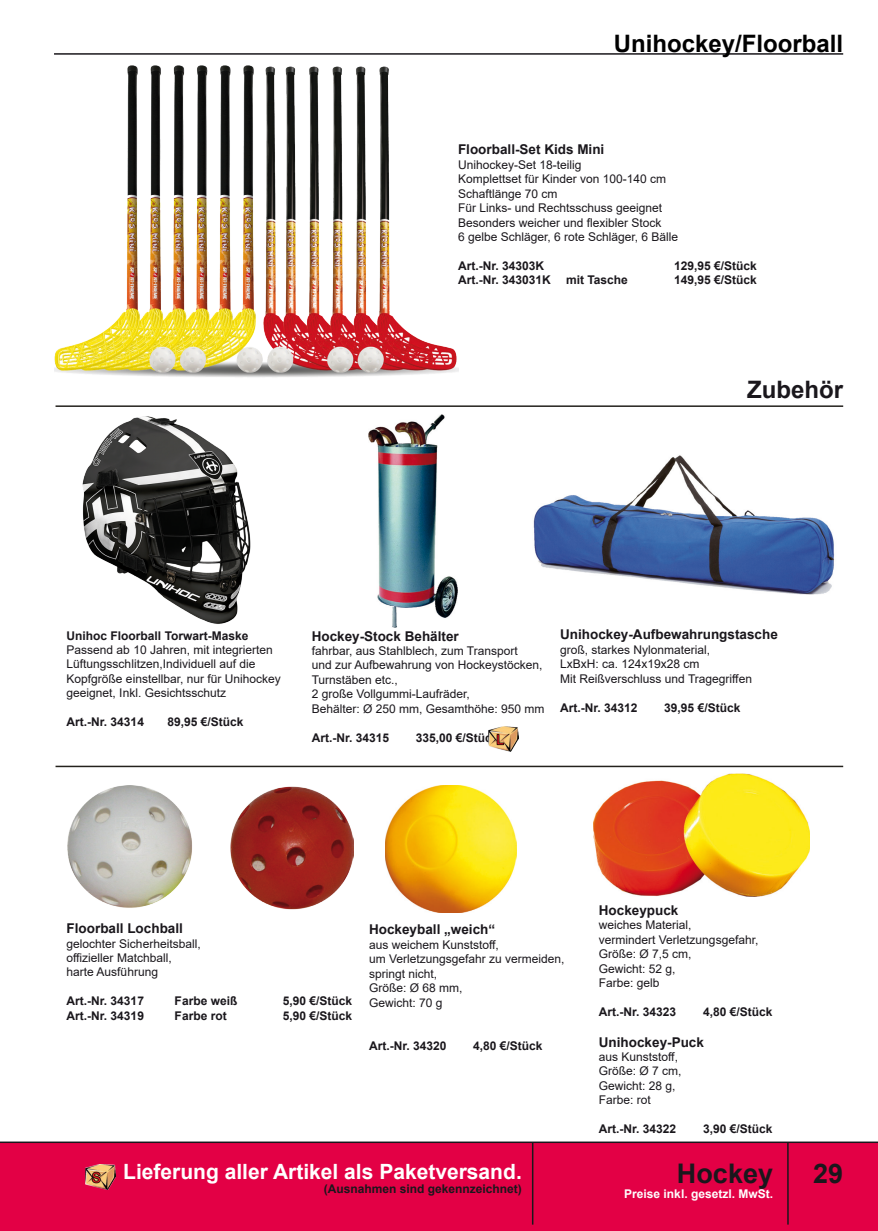
<style>
.page{position:relative;width:878px;height:1231px;background:#fff}
.page>*{position:absolute;margin:0;border:0;box-sizing:border-box;transform-origin:0 0}
.t1{font:700 27px "Arial";color:#1a171c}
.t2{font:700 24px "Arial";color:#000}
.t3{font:700 24px "Arial";color:#1a171c}
.t4{font:700 21px "Arial";color:#fff}
.t5{font:700 13.5px "Arial";color:#1a171c}
.t6{font:12px/14.4px "Arial";color:#1a171c}
.t7{font:700 12px "Arial";color:#1a171c}
.t8{font:700 12px "Arial";color:#fefefe}
</style>
<div class="page">
<div style="left:0;top:1142px;width:877px;height:88px;background:#e30045"></div>
<hr style="left:54px;top:53px;width:789px;height:2px;background:#1a171c">
<hr style="left:787px;top:1142px;width:1px;height:82px;background:#1a171c">
<hr style="left:532px;top:1142px;width:1px;height:82px;background:#1a171c">
<hr style="left:0;top:1141px;width:877px;height:1px;background:#1a171c">
<svg style="left:55px;top:405px;width:788px;height:2px;background:#595854"></svg>
<img style="left:368px;top:415px;width:89px;height:212px">
<svg style="left:55px;top:765px;width:788px;height:2px;background:#6f6e6a"></svg>
<img style="left:385px;top:785px;width:131px;height:127px">
<img style="left:593px;top:773px;width:216px;height:123px">
<img style="left:86px;top:1164px;width:30px;height:25px">
<img style="left:488px;top:726px;width:30px;height:25px">
<img style="left:82px;top:416px;width:169px;height:208px">
<img style="left:533px;top:455px;width:301px;height:139px">
<img style="left:67px;top:785px;width:286px;height:125px">
<img style="left:54px;top:65px;width:404px;height:312px">
<p class="t2" style="left:613px;top:26px;width:231px">Unihockey/Floorball</p>
<p class="t5" style="left:458px;top:140px;width:148px">Floorball-Set Kids Mini</p>
<p class="t6" style="left:458px;top:157px;width:125px">Unihockey-Set 18-teilig</p>
<p class="t6" style="left:458px;top:172px;width:210px">Komplettset für Kinder von 100-140 cm</p>
<p class="t6" style="left:458px;top:186px;width:101px">Schaftlänge 70 cm</p>
<p class="t6" style="left:458px;top:201px;width:206px">Für Links- und Rechtsschuss geeignet</p>
<p class="t6" style="left:458px;top:215px;width:205px">Besonders weicher und flexibler Stock</p>
<p class="t6" style="left:458px;top:229px;width:222px">6 gelbe Schläger, 6 rote Schläger, 6 Bälle</p>
<p class="t7" style="left:458px;top:257px;width:88px">Art.-Nr. 34303K</p>
<p class="t7" style="left:674px;top:257px;width:84px">129,95 €/Stück</p>
<p class="t7" style="left:458px;top:271px;width:94px">Art.-Nr. 343031K</p>
<p class="t7" style="left:566px;top:271px;width:63px">mit Tasche</p>
<p class="t7" style="left:674px;top:271px;width:84px">149,95 €/Stück</p>
<p class="t3" style="left:747px;top:372px;width:97px">Zubehör</p>
<p class="t7" style="left:67px;top:627px;width:183px">Unihoc Floorball Torwart-Maske</p>
<p class="t6" style="left:67px;top:642px;width:216px">Passend ab 10 Jahren, mit integrierten Lüftungsschlitzen,Individuell auf die Kopfgröße einstellbar, nur für Unihockey geeignet, Inkl. Gesichtsschutz</p>
<p class="t7" style="left:67px;top:713px;width:79px">Art.-Nr. 34314</p>
<p class="t7" style="left:167px;top:713px;width:78px">89,95 €/Stück</p>
<p class="t5" style="left:311px;top:626px;width:149px">Hockey-Stock Behälter</p>
<p class="t6" style="left:311px;top:643px;width:208px">fahrbar, aus Stahlblech, zum Transport</p>
<p class="t6" style="left:311px;top:658px;width:232px">und zur Aufbewahrung von Hockeystöcken,</p>
<p class="t6" style="left:311px;top:672px;width:88px">Turnstäben etc.,</p>
<p class="t6" style="left:311px;top:686px;width:160px">2 große Vollgummi-Laufräder,</p>
<p class="t6" style="left:311px;top:701px;width:234px">Behälter: Ø 250 mm, Gesamthöhe: 950 mm</p>
<p class="t7" style="left:311px;top:728px;width:79px">Art.-Nr. 34315</p>
<p class="t7" style="left:416px;top:728px;width:84px">335,00 €/Stück</p>
<p class="t5" style="left:560px;top:625px;width:219px">Unihockey-Aufbewahrungstasche</p>
<p class="t6" style="left:560px;top:642px;width:152px">groß, starkes Nylonmaterial,<br>LxBxH: ca. 124x19x28 cm</p>
<p class="t6" style="left:560px;top:671px;width:193px">Mit Reißverschluss und Tragegriffen</p>
<p class="t7" style="left:560px;top:698px;width:79px">Art.-Nr. 34312</p>
<p class="t7" style="left:664px;top:698px;width:78px">39,95 €/Stück</p>
<p class="t5" style="left:67px;top:918px;width:118px">Floorball Lochball</p>
<p class="t6" style="left:67px;top:936px;width:136px">gelochter Sicherheitsball,</p>
<p class="t6" style="left:67px;top:950px;width:107px">offizieller Matchball,</p>
<p class="t6" style="left:67px;top:964px;width:93px">harte Ausführung</p>
<p class="t7" style="left:67px;top:992px;width:79px">Art.-Nr. 34317</p>
<p class="t7" style="left:175px;top:992px;width:64px">Farbe weiß</p>
<p class="t7" style="left:283px;top:992px;width:71px">5,90 €/Stück</p>
<p class="t7" style="left:67px;top:1006px;width:79px">Art.-Nr. 34319</p>
<p class="t7" style="left:175px;top:1006px;width:54px">Farbe rot</p>
<p class="t7" style="left:283px;top:1006px;width:71px">5,90 €/Stück</p>
<p class="t5" style="left:369px;top:920px;width:128px">Hockeyball „weich“</p>
<p class="t6" style="left:369px;top:937px;width:131px">aus weichem Kunststoff,</p>
<p class="t6" style="left:369px;top:951px;width:197px">um Verletzungsgefahr zu vermeiden,</p>
<p class="t6" style="left:369px;top:966px;width:70px">springt nicht,</p>
<p class="t6" style="left:369px;top:980px;width:95px">Größe: Ø 68 mm,</p>
<p class="t6" style="left:369px;top:994px;width:75px">Gewicht: 70 g</p>
<p class="t7" style="left:369px;top:1036px;width:79px">Art.-Nr. 34320</p>
<p class="t7" style="left:473px;top:1036px;width:71px">4,80 €/Stück</p>
<p class="t4" style="left:123px;top:1156px;width:400px">Lieferung aller Artikel als Paketversand.</p>
<p class="t7" style="left:323px;top:1180px;width:200px">(Ausnahmen sind gekennzeichnet)</p>
<p class="t5" style="left:598px;top:900px;width:81px">Hockeypuck</p>
<p class="t6" style="left:598px;top:917px;width:94px">weiches Material,</p>
<p class="t6" style="left:598px;top:932px;width:161px">vermindert Verletzungsgefahr,</p>
<p class="t6" style="left:598px;top:946px;width:94px">Größe: Ø 7,5 cm,</p>
<p class="t6" style="left:598px;top:961px;width:78px">Gewicht: 52 g,</p>
<p class="t6" style="left:598px;top:975px;width:62px">Farbe: gelb</p>
<p class="t7" style="left:598px;top:1003px;width:79px">Art.-Nr. 34323</p>
<p class="t7" style="left:703px;top:1003px;width:71px">4,80 €/Stück</p>
<p class="t5" style="left:598px;top:1032px;width:107px">Unihockey-Puck</p>
<p class="t6" style="left:598px;top:1049px;width:81px">aus Kunststoff,</p>
<p class="t6" style="left:598px;top:1063px;width:84px">Größe: Ø 7 cm,</p>
<p class="t6" style="left:598px;top:1078px;width:78px">Gewicht: 28 g,</p>
<p class="t6" style="left:598px;top:1092px;width:54px">Farbe: rot</p>
<p class="t7" style="left:598px;top:1120px;width:79px">Art.-Nr. 34322</p>
<p class="t7" style="left:703px;top:1120px;width:71px">3,90 €/Stück</p>
<h1 class="t1" style="left:676px;top:1154px;width:98px">Hockey</h1>
<h1 class="t1" style="left:813px;top:1154px;width:32px">29</h1>
<p class="t8" style="left:624px;top:1184px;width:150px">Preise inkl. gesetzl. MwSt.</p>
</div>
